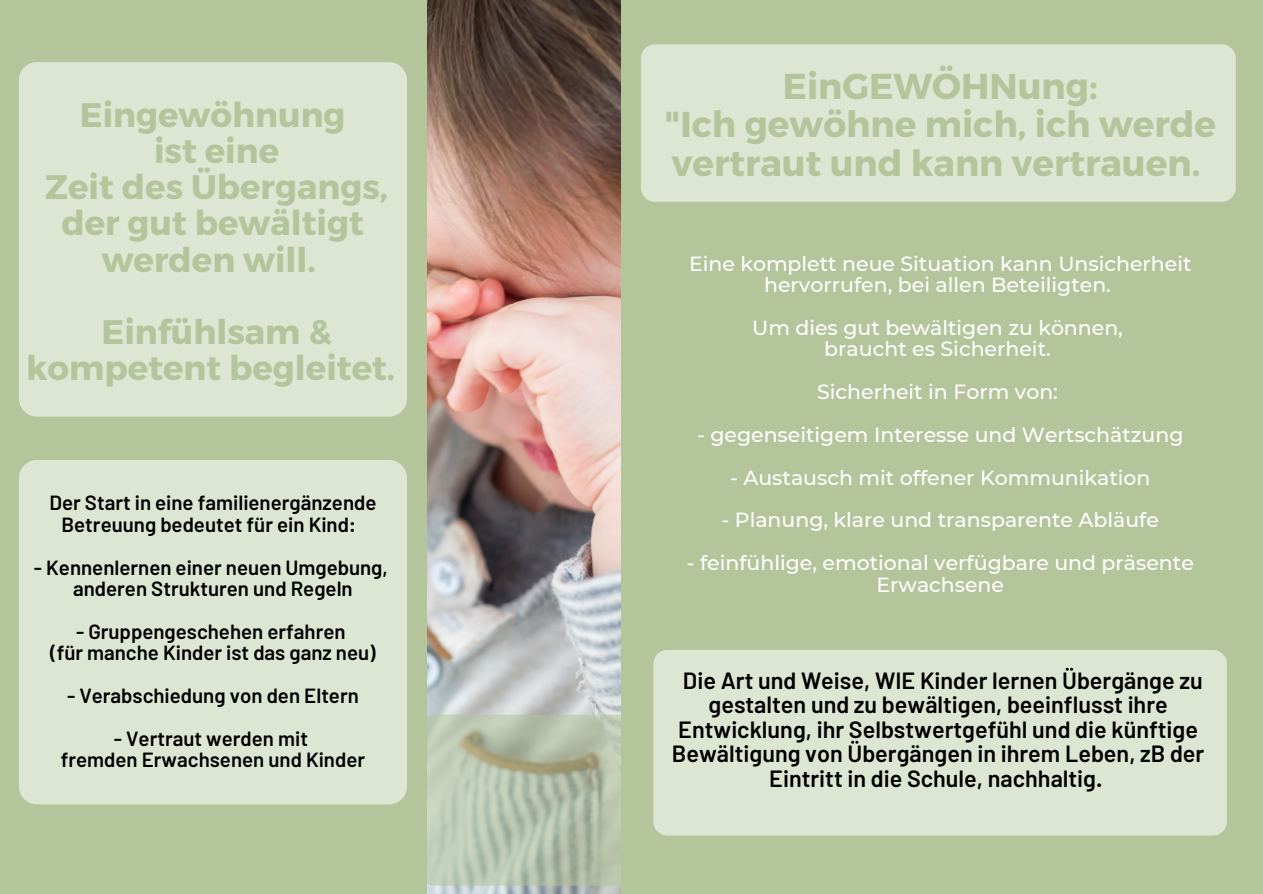
<style>
.page{position:relative;width:1263px;height:894px;background:#fff}
.page>*{position:absolute;margin:0;border:0;box-sizing:border-box;transform-origin:0 0}
.t1{font:700 36px/38.2px "Montserrat";color:#b4c59c}
.t2{font:700 34.05px/36.3px "Montserrat";color:#b4c59c;text-align:center}
.t3{font:600 23.4px/24.5px "Barlow";color:#000;text-align:center}
.t4{font:500 20.4px/21.3px "Montserrat";color:#fff;text-align:center}
.t5{font:600 20.4px/21.3px "Barlow";color:#000;text-align:center}
</style>
<div class="page">
<div style="left:0;top:0;width:1263px;height:893px;background:#b4c59c"></div>
<div style="left:19px;top:460px;width:388px;height:344px;background:#dde5d3;border-radius:18px"></div>
<div style="left:19px;top:62px;width:388px;height:354px;background:#dde5d3;border-radius:18px"></div>
<img style="left:427px;top:0;width:194px;height:893px">
<svg style="left:418px;top:714px;width:223px;height:171px"></svg>
<div style="left:641px;top:44px;width:595px;height:158px;background:#dde5d3;border-radius:14px"></div>
<div style="left:653px;top:649px;width:574px;height:186px;background:#dde5d3;border-radius:14px"></div>
<p class="t2" style="left:80px;top:95px;width:267px">Eingewöhnung</p>
<p class="t2" style="left:154px;top:131px;width:127px">ist eine</p>
<p class="t2" style="left:45px;top:167px;width:344px">Zeit des Übergangs, der gut bewältigt</p>
<p class="t2" style="left:102px;top:239px;width:215px">werden will.</p>
<p class="t2" style="left:101px;top:312px;width:232px">Einfühlsam &amp;</p>
<p class="t2" style="left:26px;top:348px;width:370px">kompetent begleitet.</p>
<p class="t5" style="left:49px;top:491px;width:329px">Der Start in eine familienergänzende<br>Betreuung bedeutet für ein Kind:</p>
<p class="t5" style="left:34px;top:555px;width:356px">- Kennenlernen einer neuen Umgebung,</p>
<p class="t5" style="left:73px;top:577px;width:281px">anderen Strukturen und Regeln</p>
<p class="t5" style="left:76px;top:619px;width:271px">- Gruppengeschehen erfahren</p>
<p class="t5" style="left:50px;top:641px;width:327px">(für manche Kinder ist das ganz neu)</p>
<p class="t5" style="left:67px;top:684px;width:293px">- Verabschiedung von den Eltern</p>
<p class="t5" style="left:114px;top:726px;width:196px">- Vertraut werden mit</p>
<p class="t5" style="left:61px;top:748px;width:306px">fremden Erwachsenen und Kinder</p>
<p class="t1" style="left:783px;top:65px;width:316px">EinGEWÖHNung:</p>
<p class="t1" style="left:664px;top:103px;width:553px">"Ich gewöhne mich, ich werde vertraut und kann vertrauen.</p>
<p class="t4" style="left:689px;top:253px;width:504px">Eine komplett neue Situation kann Unsicherheit hervorrufen, bei allen Beteiligten.</p>
<p class="t4" style="left:752px;top:317px;width:372px">Um dies gut bewältigen zu können,</p>
<p class="t4" style="left:824px;top:338px;width:228px">braucht es Sicherheit.</p>
<p class="t4" style="left:817px;top:381px;width:242px">Sicherheit in Form von:</p>
<p class="t4" style="left:697px;top:424px;width:488px">- gegenseitigem Interesse und Wertschätzung</p>
<p class="t4" style="left:730px;top:466px;width:422px">- Austausch mit offener Kommunikation</p>
<p class="t4" style="left:722px;top:509px;width:439px">- Planung, klare und transparente Abläufe</p>
<p class="t4" style="left:687px;top:552px;width:509px">- feinfühlige, emotional verfügbare und präsente<br>Erwachsene</p>
<p class="t3" style="left:672px;top:667px;width:534px">Die Art und Weise, WIE Kinder lernen Übergänge zu gestalten und zu bewältigen, beeinflusst ihre Entwicklung, ihr Selbstwertgefühl und die künftige Bewältigung von Übergängen in ihrem Leben, zB der Eintritt in die Schule, nachhaltig.</p>
</div>
